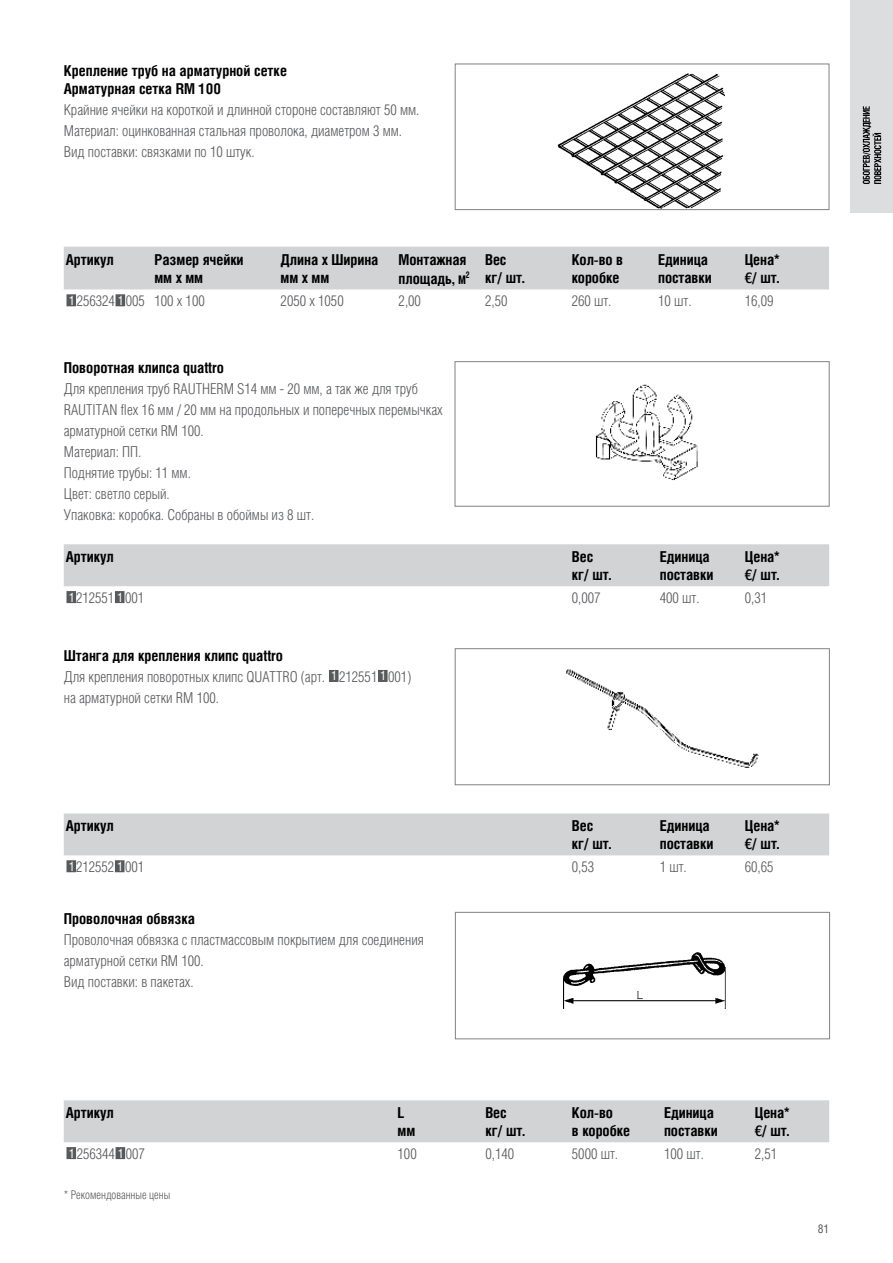
<style>
.page{position:relative;width:893px;height:1263px;background:#fff}
.page>*{position:absolute;margin:0;border:0;box-sizing:border-box;transform-origin:0 0}
.t1{font:15px/21px "Helios Cond Light C";color:#58595b}
.t2{font:700 15px/18px "Helios Cond";letter-spacing:-.005em;color:#000}
.t3{font:12px "Helios Cond Light C";color:#58595b}
.t4{font:12px "Helios Cond C";color:#58595b}
.s1{font-size:15.75px}
.s2{font-family:"Helvetica Neue LT Com";font-weight:500;font-stretch:condensed}
.s3{font-family:"Helios Cond C";font-size:12.75px;color:#fff}
</style>
<div class="page">
<img style="left:566px;top:669px;width:193px;height:99px">
<div style="left:455px;top:648px;width:375px;height:137px;border:1px solid #808285"></div>
<img style="left:595px;top:384px;width:103px;height:97px">
<div style="left:455px;top:361px;width:374px;height:145px;border:1px solid #808285"></div>
<img style="left:563px;top:952px;width:163px;height:57px">
<div style="left:455px;top:912px;width:375px;height:127px;border:1px solid #808285"></div>
<div style="left:850px;top:0;width:43px;height:213px;background:#dcddde"></div>
<svg style="left:863px;top:106px;width:18px;height:78px"></svg>
<div style="left:329px;top:670px;width:10px;height:12px;background:#58595b"></div>
<div style="left:378px;top:670px;width:10px;height:12px;background:#58595b"></div>
<img style="left:557px;top:73px;width:168px;height:135px">
<div style="left:455px;top:64px;width:374px;height:146px;border:1px solid #808285"></div>
<div style="left:64px;top:247px;width:765px;height:42px;background:#d1d3d4"></div>
<div style="left:67px;top:294px;width:9px;height:12px;background:#58595b"></div>
<div style="left:116px;top:294px;width:9px;height:12px;background:#58595b"></div>
<div style="left:64px;top:544px;width:765px;height:42px;background:#d1d3d4"></div>
<div style="left:67px;top:591px;width:9px;height:12px;background:#58595b"></div>
<div style="left:115px;top:591px;width:10px;height:12px;background:#58595b"></div>
<div style="left:64px;top:813px;width:765px;height:42px;background:#d1d3d4"></div>
<div style="left:67px;top:860px;width:9px;height:12px;background:#58595b"></div>
<div style="left:115px;top:860px;width:10px;height:12px;background:#58595b"></div>
<div style="left:64px;top:1100px;width:765px;height:42px;background:#d1d3d4"></div>
<div style="left:67px;top:1147px;width:9px;height:12px;background:#58595b"></div>
<div style="left:116px;top:1147px;width:9px;height:12px;background:#58595b"></div>
<p class="t2" style="left:64px;top:61px;width:225px">Крепление труб на арматурной сетке<br>Арматурная сетка RM 100</p>
<p class="t1" style="left:64px;top:99px;width:357px">Крайние ячейки на короткой и длинной стороне составляют 50 мм.<br>Материал: оцинкованная стальная проволока, диаметром 3 мм.<br>Вид поставки: связками по 10 штук.</p>
<p class="t2" style="left:66px;top:250px;width:49px">Артикул</p>
<p class="t2" style="left:154px;top:250px;width:91px">Размер ячейки мм х мм</p>
<p class="t2" style="left:281px;top:250px;width:99px">Длина х Ширина мм х мм</p>
<p class="t2" style="left:399px;top:249px;width:73px;line-height:18.9px">Монтажная площадь, <span class="s1">м</span><sup>2</sup></p>
<p class="t2" style="left:485px;top:250px;width:41px">Вес кг/ шт.</p>
<p class="t2" style="left:572px;top:250px;width:53px">Кол-во в коробке</p>
<p class="t2" style="left:658px;top:250px;width:55px">Единица поставки</p>
<p class="t2" style="left:745px;top:250px;width:37px">Цена* <span class="s2">€</span>/ шт.</p>
<p class="t1" style="left:69px;top:290px;width:138px"><span class="s3">1</span> 256324 <span class="s3">1</span> 005 100 x 100</p>
<p class="t1" style="left:281px;top:290px;width:65px">2050 x 1050</p>
<p class="t1" style="left:399px;top:290px;width:24px">2,00</p>
<p class="t1" style="left:485px;top:290px;width:24px">2,50</p>
<p class="t1" style="left:572px;top:290px;width:41px">260 шт.</p>
<p class="t1" style="left:658px;top:290px;width:35px">10 шт.</p>
<p class="t1" style="left:745px;top:290px;width:30px">16,09</p>
<p class="t2" style="left:64px;top:359px;width:162px">Поворотная клипса quattro</p>
<p class="t1" style="left:64px;top:379px;width:380px">Для крепления труб RAUTHERM S14 мм - 20 мм, а так же для труб RAUTITAN flex 16 мм / 20 мм на продольных и поперечных перемычках арматурной сетки RM 100.<br>Материал: ПП.<br>Поднятие трубы: 11 мм.<br>Цвет: светло серый.<br>Упаковка: коробка. Собраны в обоймы из 8 шт.</p>
<p class="t2" style="left:66px;top:547px;width:49px">Артикул</p>
<p class="t2" style="left:572px;top:547px;width:41px">Вес кг/ шт.</p>
<p class="t2" style="left:660px;top:547px;width:55px">Единица поставки</p>
<p class="t2" style="left:745px;top:547px;width:37px">Цена* <span class="s2">€</span>/ шт.</p>
<p class="t1" style="left:69px;top:587px;width:77px"><span class="s3">1</span>212551 <span class="s3">1</span> 001</p>
<p class="t1" style="left:572px;top:587px;width:30px">0,007</p>
<p class="t1" style="left:660px;top:587px;width:41px">400 шт.</p>
<p class="t1" style="left:745px;top:587px;width:24px">0,31</p>
<p class="t2" style="left:64px;top:646px;width:221px">Штанга для крепления клипс quattro</p>
<p class="t1" style="left:64px;top:666px;width:349px">Для крепления поворотных клипс QUATTRO (арт. <span class="s3">1</span> 212551 <span class="s3">1</span> 001) на арматурной сетки RM 100.</p>
<p class="t2" style="left:66px;top:817px;width:49px">Артикул</p>
<p class="t2" style="left:572px;top:817px;width:41px">Вес кг/ шт.</p>
<p class="t2" style="left:660px;top:817px;width:55px">Единица поставки</p>
<p class="t2" style="left:745px;top:817px;width:37px">Цена* <span class="s2">€</span>/ шт.</p>
<p class="t1" style="left:69px;top:856px;width:77px"><span class="s3">1</span>212552 <span class="s3">1</span> 001</p>
<p class="t1" style="left:572px;top:856px;width:24px">0,53</p>
<p class="t1" style="left:660px;top:856px;width:29px">1 шт.</p>
<p class="t1" style="left:745px;top:856px;width:30px">60,65</p>
<p class="t2" style="left:64px;top:909px;width:133px">Проволочная обвязка</p>
<p class="t1" style="left:64px;top:929px;width:362px">Проволочная обвязка с пластмассовым покрытием для соединения арматурной сетки RM 100.<br>Вид поставки: в пакетах.</p>
<p class="t2" style="left:66px;top:1103px;width:49px">Артикул</p>
<p class="t2" style="left:398px;top:1103px;width:19px">L мм</p>
<p class="t2" style="left:485px;top:1103px;width:41px">Вес кг/ шт.</p>
<p class="t2" style="left:572px;top:1103px;width:60px">Кол-во<br>в коробке</p>
<p class="t2" style="left:664px;top:1103px;width:55px">Единица поставки</p>
<p class="t2" style="left:755px;top:1103px;width:37px">Цена* <span class="s2">€</span>/ шт.</p>
<p class="t1" style="left:69px;top:1143px;width:78px"><span class="s3">1</span> 256344 <span class="s3">1</span> 007</p>
<p class="t1" style="left:398px;top:1143px;width:21px">100</p>
<p class="t1" style="left:485px;top:1143px;width:30px">0,140</p>
<p class="t1" style="left:572px;top:1143px;width:48px">5000 шт.</p>
<p class="t1" style="left:664px;top:1143px;width:41px">100 шт.</p>
<p class="t1" style="left:755px;top:1143px;width:24px">2,51</p>
<p class="t3" style="left:64px;top:1188px;width:108px">* Рекомендованные цены</p>
<p class="t4" style="left:818px;top:1222px;width:13px">81</p>
</div>
